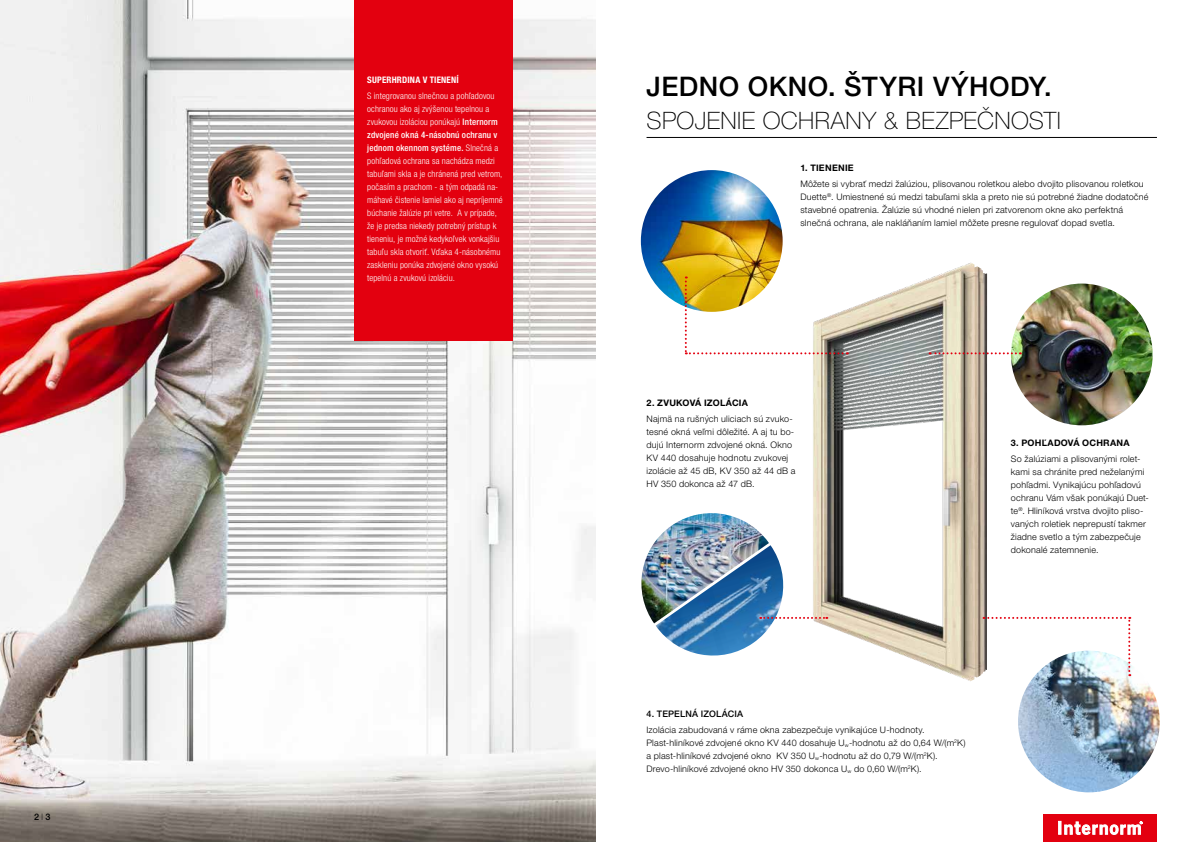
<style>
.page{position:relative;width:1191px;height:842px;background:#fff}
.page>*{position:absolute;margin:0;border:0;box-sizing:border-box;transform-origin:0 0}
.t1{font:500 27px "Helvetica Neue LT Pro";letter-spacing:.015em;color:#000}
.t2{font:100 24px "Helvetica Neue LT Pro";letter-spacing:.015em;color:#000}
.t3{font:300 9px/13px "Helvetica Neue LT Pro";letter-spacing:.02em;color:#000}
.t4{font:300 condensed 9px/13px "Helvetica Neue LT Pro";letter-spacing:.015em;color:#fff}
.t5{font:700 9px "Helvetica Neue LT Pro";letter-spacing:.025em;color:#000}
.t6{font:500 9px "Helvetica Neue LT Pro";letter-spacing:.02em;color:#000}
.t7{font:700 condensed 9px "Helvetica Neue LT Pro";letter-spacing:.02em;color:#fff}
.s1{font-weight:100}
.s2{font-weight:500}
</style>
<div class="page">
<div style="left:1043px;top:814px;width:114px;height:28px;background:#e3000f"></div>
<svg style="left:1058px;top:821px;width:84px;height:14px"></svg>
<img style="left:0;top:0;width:595px;height:842px">
<img style="left:813px;top:262px;width:174px;height:419px">
<div style="left:354px;top:0;width:159px;height:340px;background:#e3000f"></div>
<hr style="left:646px;top:137px;width:511px;height:1px;background:#000">
<img style="left:641px;top:170px;width:141px;height:142px;border-radius:71px">
<img style="left:1011px;top:284px;width:141px;height:141px;border-radius:71px">
<svg style="left:685px;top:276px;width:163px;height:78px"></svg>
<img style="left:1018px;top:651px;width:141px;height:141px;border-radius:71px">
<svg style="left:929px;top:352px;width:91px;height:2px"></svg>
<img style="left:641px;top:504px;width:186px;height:161px">
<svg style="left:983px;top:617px;width:147px;height:59px"></svg>
<p class="t6" style="left:34px;top:811px;width:18px">2 <span class="s1">I</span> 3</p>
<p class="t7" style="left:367px;top:74px;width:93px">SUPERHRDINA V TIENENÍ</p>
<p class="t4" style="left:367px;top:89px;width:137px">S integrovanou slnečnou a pohľadovou ochranou ako aj zvýšenou tepelnou a zvukovou izoláciou ponúkajú <span class="s2">Internorm zdvojené okná 4-násobnú ochranu v jednom okennom systéme.</span> Slnečná a pohľadová ochrana sa nachádza medzi tabuľami skla a je chránená pred vetrom, počasím a prachom - a tým odpadá na&shy;máhavé čistenie lamiel ako aj nepríjemné búchanie žalúzie pri vetre. A v prípade, že je predsa niekedy potrebný prístup k tieneniu, je možné kedykoľvek vonkajšiu tabuľu skla otvoriť. Vďaka 4-násobnému zaskleniu ponúka zdvojené okno vysokú tepelnú a zvukovú izoláciu.</p>
<h1 class="t1" style="left:646px;top:70px;width:407px">JEDNO OKNO. ŠTYRI VÝHODY.</h1>
<h2 class="t2" style="left:646px;top:106px;width:416px">SPOJENIE OCHRANY &amp; BEZPEČNOSTI</h2>
<p class="t5" style="left:800px;top:162px;width:55px">1. TIENENIE</p>
<p class="t3" style="left:800px;top:177px;width:349px">Môžete si vybrať medzi žalúziou, plisovanou roletkou alebo dvojito plisovanou roletkou Duette<sup>®</sup>. Umiestnené sú medzi tabuľami skla a preto nie sú potrebné žiadne dodatočné stavebné opatrenia. Žalúzie sú vhodné nielen pri zatvorenom okne ako perfektná slnečná ochrana, ale nakláňaním lamiel môžete presne regulovať dopad svetla.</p>
<p class="t5" style="left:646px;top:397px;width:103px">2. ZVUKOVÁ IZOLÁCIA</p>
<p class="t3" style="left:646px;top:412px;width:151px">Najmä na rušných uliciach sú zvuko&shy;tesné okná veľmi dôležité. A aj tu bo&shy;dujú Internorm zdvojené okná. Okno<br>KV 440 dosahuje hodnotu zvukovej izolácie až 45 dB, KV 350 až 44 dB a<br>HV 350 dokonca až 47 dB.</p>
<p class="t5" style="left:1011px;top:437px;width:120px">3. POHĽADOVÁ OCHRANA</p>
<p class="t3" style="left:1011px;top:452px;width:140px">So žalúziami a plisovanými rolet&shy;kami sa chránite pred neželanými pohľadmi. Vynikajúcu pohľadovú ochranu Vám však ponúkajú Duet&shy;te<sup>®</sup>. Hliníková vrstva dvojito pliso&shy;vaných roletiek neprepustí takmer žiadne svetlo a tým zabezpečuje dokonalé zatemnenie.</p>
<p class="t6" style="left:646px;top:708px;width:98px">4. TEPELNÁ IZOLÁCIA</p>
<p class="t3" style="left:646px;top:723px;width:321px">Izolácia zabudovaná v ráme okna zabezpečuje vynikajúce U-hodnoty.<br>Plast-hliníkové zdvojené okno KV 440 dosahuje U<sub>w</sub>-hodnotu až do 0,64 W/(m<sup>2</sup>K) a plast-hliníkové zdvojené okno KV 350 U<sub>w</sub>-hodnotu až do 0,79 W/(m<sup>2</sup>K).<br>Drevo-hliníkové zdvojené okno HV 350 dokonca U<sub>w</sub> do 0,60 W/(m<sup>2</sup>K).</p>
</div>
